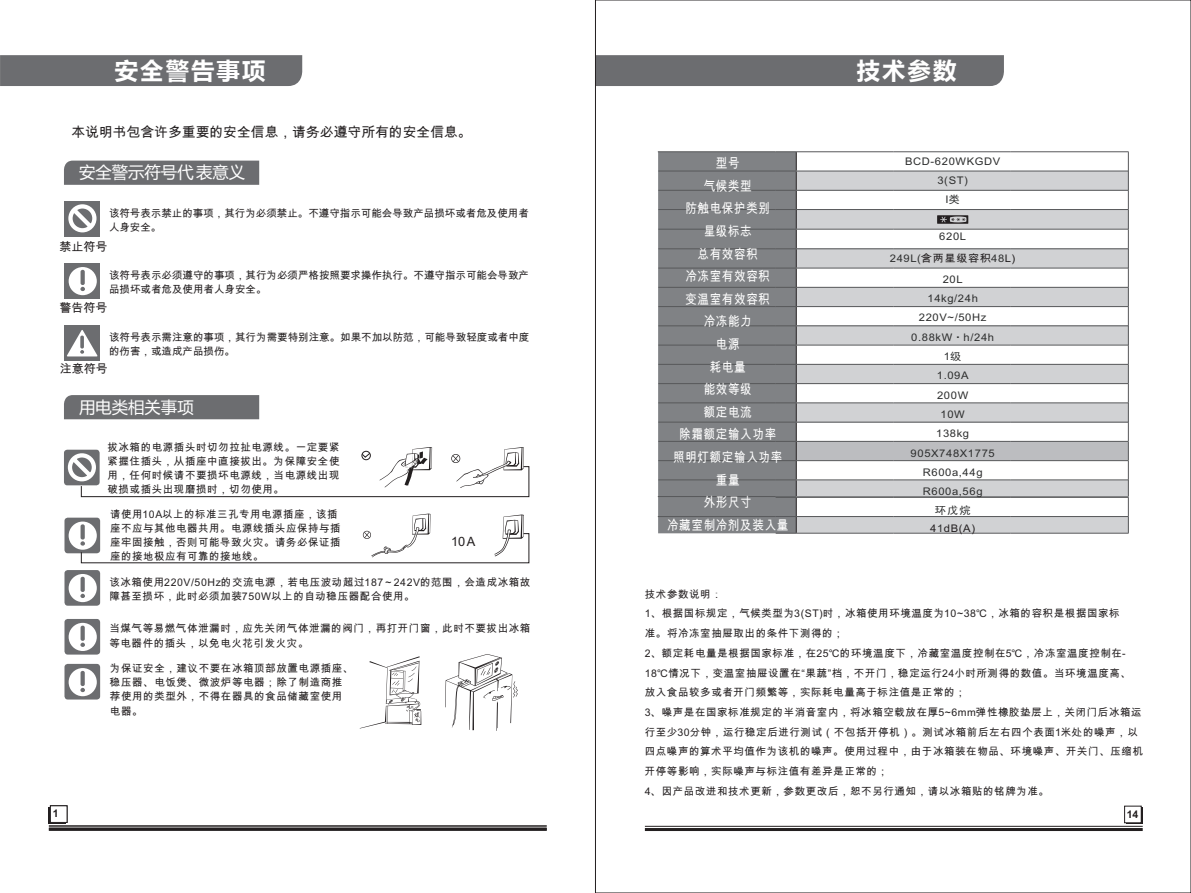
<style>
.page{position:relative;width:1191px;height:893px;background:#fff}
.page>*{position:absolute;margin:0;border:0;box-sizing:border-box;transform-origin:0 0}
.t1{font:700 23.4px "Microsoft Ya Hei";letter-spacing:.09em;color:#fff}
.t2{font:16.35px "Microsoft Ya Hei";color:#fff}
.t3{font:13.8px "Arial Unicode MS";color:#231f20}
.t4{font:13.5px/22.6px "Arial Unicode MS";letter-spacing:.055em;color:#fff;text-align:center;scale:.86 1}
.t5{font:12.9px "Arial";color:#231f20}
.t6{font:12px "Arial Unicode MS";color:#231f20}
.t7{font:10.5px/14.1px "Arial Unicode MS";letter-spacing:.055em;color:#231f20}
.t8{font:10.5px/14.1px "Arial Unicode MS";color:#231f20}
.t9{font:10.5px/19.4px "Arial";letter-spacing:.055em;color:#2c2d2d;text-align:center;scale:1.07 1}
.t10{font:10.5px "Arial Unicode MS";letter-spacing:.055em;color:#231f20;scale:1.07 1}
.t11{font:10.5px "Arial";color:#231f20;scale:1.07 1}
.t12{font:700 10.5px "Arial";color:#231f20}
.t13{font:10.5px "Sim Hei";color:#2c2d2d;scale:1.07 1}
.s1{font-family:"Sim Hei"}
.s2{font-family:"Arial";color:#2c2d2d}
.s3{color:#2c2d2d}
</style>
<div class="page">
<div style="left:597px;top:55px;width:407px;height:31px;background:#6c6d70"></div>
<svg style="left:658px;top:152px;width:138px;height:381px;background:#808285"></svg>
<hr style="left:658px;top:151px;width:117px;height:1px;background:#57585a">
<hr style="left:775px;top:151px;width:118px;height:1px;background:#57585a">
<hr style="left:893px;top:151px;width:117px;height:1px;background:#57585a">
<hr style="left:1010px;top:151px;width:118px;height:1px;background:#57585a">
<hr style="left:658px;top:171px;width:117px;height:1px;background:#57585a">
<hr style="left:775px;top:171px;width:118px;height:1px;background:#57585a">
<hr style="left:658px;top:190px;width:117px;height:1px;background:#57585a">
<hr style="left:775px;top:190px;width:118px;height:1px;background:#57585a">
<hr style="left:658px;top:209px;width:117px;height:1px;background:#57585a">
<hr style="left:775px;top:209px;width:118px;height:1px;background:#57585a">
<hr style="left:658px;top:229px;width:117px;height:1px;background:#57585a">
<hr style="left:775px;top:229px;width:118px;height:1px;background:#57585a">
<hr style="left:658px;top:248px;width:117px;height:1px;background:#57585a">
<hr style="left:775px;top:248px;width:118px;height:1px;background:#57585a">
<hr style="left:658px;top:268px;width:117px;height:1px;background:#57585a">
<hr style="left:775px;top:268px;width:118px;height:1px;background:#57585a">
<hr style="left:658px;top:287px;width:117px;height:1px;background:#57585a">
<hr style="left:775px;top:287px;width:118px;height:1px;background:#57585a">
<hr style="left:658px;top:306px;width:117px;height:1px;background:#57585a">
<hr style="left:775px;top:306px;width:118px;height:1px;background:#57585a">
<hr style="left:658px;top:325px;width:117px;height:1px;background:#57585a">
<hr style="left:775px;top:325px;width:118px;height:1px;background:#57585a">
<hr style="left:658px;top:345px;width:117px;height:1px;background:#57585a">
<hr style="left:775px;top:345px;width:118px;height:1px;background:#57585a">
<hr style="left:658px;top:364px;width:117px;height:1px;background:#57585a">
<hr style="left:775px;top:364px;width:118px;height:1px;background:#57585a">
<hr style="left:658px;top:383px;width:117px;height:1px;background:#57585a">
<hr style="left:775px;top:383px;width:118px;height:1px;background:#57585a">
<hr style="left:658px;top:402px;width:117px;height:1px;background:#57585a">
<hr style="left:775px;top:402px;width:118px;height:1px;background:#57585a">
<hr style="left:658px;top:422px;width:117px;height:1px;background:#57585a">
<hr style="left:775px;top:422px;width:118px;height:1px;background:#57585a">
<hr style="left:658px;top:441px;width:117px;height:1px;background:#57585a">
<hr style="left:775px;top:441px;width:118px;height:1px;background:#57585a">
<hr style="left:658px;top:460px;width:117px;height:1px;background:#57585a">
<hr style="left:775px;top:460px;width:118px;height:1px;background:#57585a">
<hr style="left:658px;top:479px;width:117px;height:1px;background:#57585a">
<hr style="left:775px;top:479px;width:118px;height:1px;background:#57585a">
<hr style="left:658px;top:496px;width:117px;height:1px;background:#57585a">
<hr style="left:775px;top:497px;width:118px;height:1px;background:#57585a">
<hr style="left:775px;top:516px;width:118px;height:1px;background:#57585a">
<hr style="left:775px;top:533px;width:118px;height:1px;background:#57585a">
<hr style="left:893px;top:533px;width:117px;height:1px;background:#57585a">
<hr style="left:1010px;top:533px;width:118px;height:1px;background:#57585a">
<hr style="left:658px;top:516px;width:117px;height:1px;background:#57585a">
<svg style="left:796px;top:152px;width:333px;height:381px"></svg>
<div style="left:64px;top:201px;width:36px;height:35px;background:#6c6d70"></div>
<svg style="left:68px;top:204px;width:29px;height:29px"></svg>
<div style="left:64px;top:450px;width:36px;height:35px;background:#6c6d70;border-radius:3px"></div>
<div style="left:64px;top:263px;width:36px;height:36px;background:#6c6d70"></div>
<svg style="left:69px;top:267px;width:28px;height:28px"></svg>
<div style="left:64px;top:518px;width:36px;height:35px;background:#6c6d70;border-radius:3px"></div>
<div style="left:64px;top:570px;width:36px;height:36px;background:#6c6d70;border-radius:3px"></div>
<svg style="left:69px;top:574px;width:28px;height:28px"></svg>
<div style="left:64px;top:619px;width:36px;height:36px;background:#6c6d70;border-radius:3px"></div>
<svg style="left:69px;top:623px;width:28px;height:28px"></svg>
<div style="left:64px;top:325px;width:36px;height:36px;background:#6c6d70"></div>
<svg style="left:67px;top:330px;width:31px;height:26px"></svg>
<div style="left:64px;top:664px;width:36px;height:35px;background:#6c6d70;border-radius:3px"></div>
<svg style="left:360px;top:656px;width:61px;height:72px"></svg>
<svg style="left:445px;top:654px;width:73px;height:77px"></svg>
<svg style="left:66px;top:447px;width:463px;height:50px"></svg>
<svg style="left:69px;top:514px;width:460px;height:50px"></svg>
<div style="left:64px;top:161px;width:195px;height:24px;background:#6c6d70"></div>
<div style="left:64px;top:395px;width:195px;height:24px;background:#6c6d70"></div>
<div style="left:0;top:55px;width:302px;height:31px;background:#6c6d70"></div>
<svg style="left:69px;top:668px;width:28px;height:28px"></svg>
<hr style="left:49px;top:826px;width:498px;height:1px;background:#231f20">
<hr style="left:49px;top:828px;width:498px;height:3px;background:#231f20">
<div style="left:49px;top:807px;width:16px;height:17px;background:#231f20"></div>
<div style="left:50px;top:806px;width:17px;height:16px;background:#fff"></div>
<div style="left:50px;top:806px;width:17px;height:17px;border:1px solid #231f20"></div>
<hr style="left:645px;top:826px;width:497px;height:1px;background:#231f20">
<hr style="left:645px;top:828px;width:497px;height:3px;background:#231f20">
<div style="left:1126px;top:808px;width:16px;height:16px;background:#231f20"></div>
<div style="left:1124px;top:806px;width:17px;height:17px;background:#fff"></div>
<div style="left:1124px;top:806px;width:17px;height:17px;border:1px solid #231f20"></div>
<h1 class="t1" style="left:115px;top:60px;width:152px">安全警告事项</h1>
<h3 class="t3" style="left:71px;top:127px;width:402px">本说明书包含许多重要的安全信息，请务必遵守所有的安全信息。</h3>
<h2 class="t2" style="left:79px;top:165px;width:167px">安全警示符号代表意义</h2>
<p class="t8" style="left:109px;top:207px;width:421px">该符号表示禁止的事项，其行为必须禁止。不遵守指示可能会导致产品损坏或者危及使用者人身安全。</p>
<p class="t8" style="left:109px;top:269px;width:422px">该符号表示必须遵守的事项，其行为必须严格按照要求操作执行。不遵守指示可能会导致产品损坏或者危及使用者人身安全。</p>
<p class="t8" style="left:109px;top:331px;width:422px">该符号表示需注意的事项，其行为需要特别注意。如果不加以防范，可能导致轻度或者中度的伤害，或造成产品损伤。</p>
<p class="t6" style="left:59px;top:243px;width:49px">禁止符号</p>
<p class="t6" style="left:60px;top:303px;width:49px">警告符号</p>
<p class="t6" style="left:60px;top:364px;width:49px">注意符号</p>
<h2 class="t2" style="left:79px;top:400px;width:116px">用电类相关事项</h2>
<p class="t7" style="left:107px;top:441px;width:233px;text-align:justify">拔冰箱的电源插头时切勿拉扯电源线。一定要紧紧握住插头，从插座中直接拔出。为保障安全使用，任何时候请不要损坏电源线，当电源线出现破损或插头出现磨损时，切勿使用。</p>
<p class="t7" style="left:110px;top:508px;width:232px">请使用10A以上的标准三孔专用电源插座，该插座不应与其他电器共用。电源线插头应保持与插座牢固接触，否则可能导致火灾。请务必保证插座的接地极应有可靠的接地线。</p>
<p class="t5" style="left:451px;top:536px;width:26px">10A</p>
<p class="t7" style="left:109px;top:576px;width:422px">该冰箱使用220V/50Hz的交流电源，若电压波动超过187～242V的范围，会造成冰箱故障甚至损坏，此时必须加装750W以上的自动稳压器配合使用。</p>
<p class="t7" style="left:109px;top:623px;width:422px">当煤气等易燃气体泄漏时，应先关闭气体泄漏的阀门，再打开门窗，此时不要拔出冰箱等电器件的插头，以免电火花引发火灾。</p>
<p class="t7" style="left:110px;top:662px;width:245px">为保证安全，建议不要在冰箱顶部放置电源插座、稳压器、电饭煲、微波炉等电器；除了制造商推荐使用的类型外，不得在器具的食品储藏室使用电器。</p>
<h1 class="t1" style="left:856px;top:60px;width:101px">技术参数</h1>
<p class="t4" style="left:667px;top:153px;width:143px">型号<br>气候类型<br>防触电保护类别<br>星级标志<br>总有效容积<br>冷冻室有效容积<br>变温室有效容积<br>冷冻能力<br>电源<br>耗电量<br>能效等级<br>额定电流<br>除霜额定输入功率<br>照明灯额定输入功率重量<br>外形尺寸<br>冷藏室制冷剂及装入量</p>
<p class="t9" style="left:905px;top:152px;width:90px">BCD-620WKGDV<br>3(ST)<br>I<span class="s1">类</span></p>
<p class="t9" style="left:939px;top:228px;width:27px">620L</p>
<p class="t10" style="left:889px;top:254px;width:119px"><span class="s2">249L</span><span class="s3">(</span>含两星级容积<span class="s3">4</span><span class="s2">8</span>L)</p>
<p class="t9" style="left:910px;top:270px;width:80px">20L<br>14kg/24h<br>220V~/50Hz<br>0.88kW<span class="s1">·</span>h/24h<br>1<span class="s1">级<br></span>1.09A<br>200W<br>10W<br>138kg<br>905X748X1775<br>R600a,44g<br>R600a,56g</p>
<p class="t13" style="left:934px;top:505px;width:35px">环戊烷</p>
<p class="t9" style="left:937px;top:520px;width:7px">1</p>
<p class="t11" style="left:930px;top:524px;width:43px">4 dB(A)</p>
<p class="t7" style="left:645px;top:585px;width:500px;line-height:19.6px">技术参数说明：<br>1、根据国标规定，气候类型为3(ST)时，冰箱使用环境温度为10~38℃，冰箱的容积是根据国家标<br>准。将冷冻室抽屉取出的条件下测得的；<br>2、额定耗电量是根据国家标准，在25℃的环境温度下，冷藏室温度控制在5℃，冷冻室温度控制在-18℃情况下，变温室抽屉设置在“果蔬”档，不开门，稳定运行24小时所测得的数值。当环境温度高、放入食品较多或者开门频繁等，实际耗电量高于标注值是正常的；<br>3、噪声是在国家标准规定的半消音室内，将冰箱空载放在厚5~6mm弹性橡胶垫层上，关闭门后冰箱运行至少30分钟，运行稳定后进行测试（不包括开停机）。测试冰箱前后左右四个表面1米处的噪声，以四点噪声的算术平均值作为该机的噪声。使用过程中，由于冰箱装在物品、环境噪声、开关门、压缩机开停等影响，实际噪声与标注值有差异是正常的；<br>4、因产品改进和技术更新，参数更改后，恕不另行通知，请以冰箱贴的铭牌为准。</p>
<p class="t12" style="left:53px;top:810px;width:14px">12</p>
<p class="t12" style="left:1126px;top:810px;width:13px">14</p>
</div>
